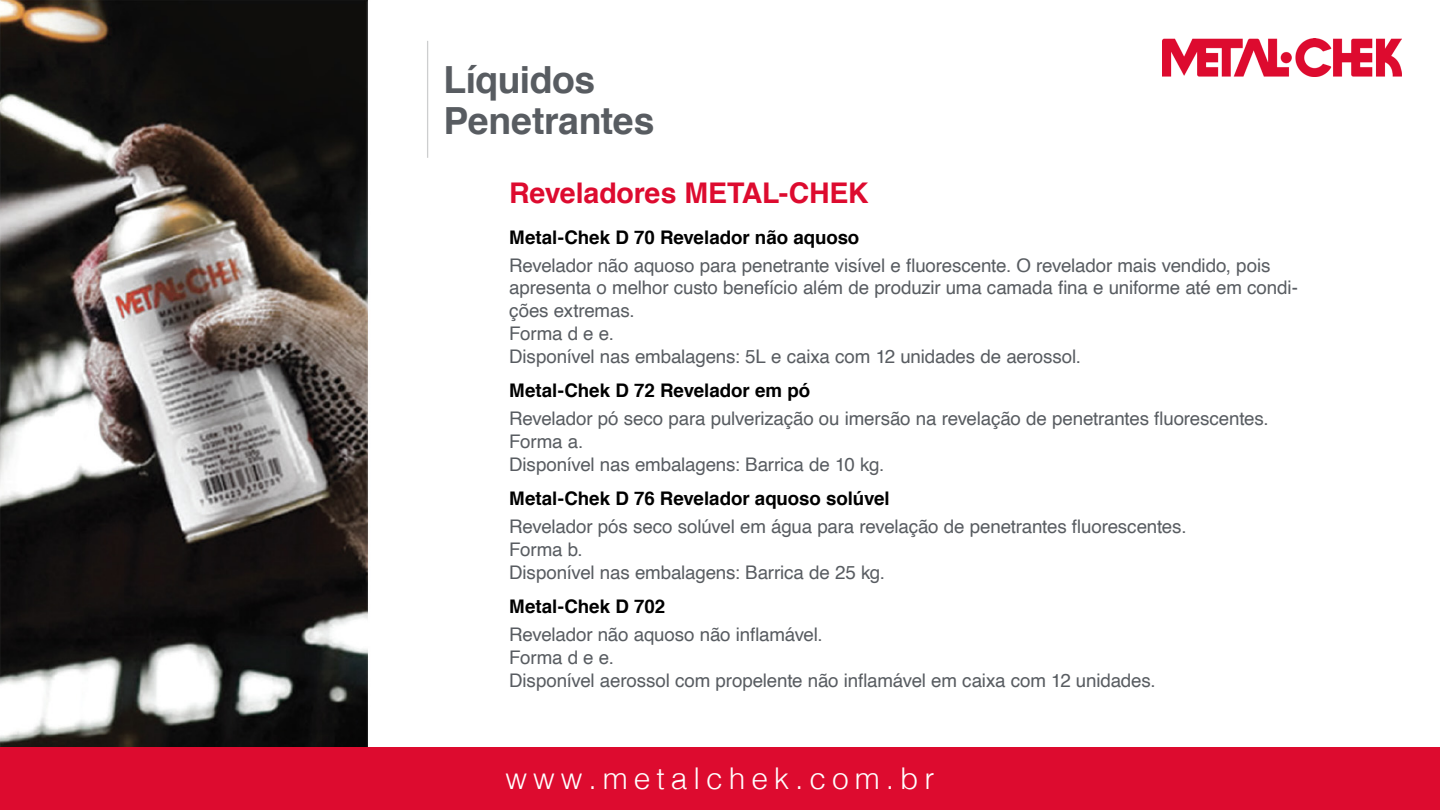
<style>
.page{position:relative;width:1440px;height:810px;background:#fff}
.page>*{position:absolute;margin:0;border:0;box-sizing:border-box;transform-origin:0 0}
.t1{font:700 37.42px/41.2px "Helvetica";letter-spacing:-.01em;color:#585c61}
.t2{font:300 30px "Helvetica";letter-spacing:.2em;color:#fff}
.t3{font:700 28.5px "Helvetica";letter-spacing:-.01em;color:#dd0b2f}
.t4{font:18.75px/23.2px "Helvetica";letter-spacing:-.01em;color:#585c61}
.t5{font:700 18.75px "Helvetica";letter-spacing:-.005em;color:#000}
</style>
<div class="page">
<img style="left:0;top:0;width:429px;height:747px">
<img style="left:1162px;top:38px;width:239px;height:38px">
<div style="left:0;top:747px;width:1440px;height:63px;background:#dd0b2f"></div>
<hr style="left:427px;top:41px;width:1px;height:117px;background:#cdcecf">
<h1 class="t1" style="left:444px;top:59px;width:212px">Líquidos<br>Penetrantes</h1>
<h3 class="t3" style="left:509px;top:170px;width:361px">Reveladores METAL-CHEK</h3>
<p class="t5" style="left:509px;top:222px;width:352px">Metal-Chek D 70 Revelador não aquoso</p>
<p class="t4" style="left:509px;top:254px;width:790px;line-height:22.9px">Revelador não aquoso para penetrante visível e fluorescente. O revelador mais vendido, pois apresenta o melhor custo benefício além de produzir uma camada fina e uniforme até em condi&shy;ções extremas.<br>Forma d e e.<br>Disponível nas embalagens: 5L e caixa com 12 unidades de aerossol.</p>
<p class="t5" style="left:509px;top:375px;width:303px">Metal-Chek D 72 Revelador em pó</p>
<p class="t4" style="left:509px;top:407px;width:761px">Revelador pó seco para pulverização ou imersão na revelação de penetrantes fluorescentes.<br>Forma a.<br>Disponível nas embalagens: Barrica de 10 kg.</p>
<p class="t5" style="left:509px;top:483px;width:382px">Metal-Chek D 76 Revelador aquoso solúvel</p>
<p class="t4" style="left:509px;top:515px;width:679px">Revelador pós seco solúvel em água para revelação de penetrantes fluorescentes.<br>Forma b.<br>Disponível nas embalagens: Barrica de 25 kg.</p>
<p class="t5" style="left:509px;top:591px;width:158px">Metal-Chek D 702</p>
<p class="t4" style="left:509px;top:623px;width:648px">Revelador não aquoso não inflamável.<br>Forma d e e.<br>Disponível aerossol com propelente não inflamável em caixa com 12 unidades.</p>
<h2 class="t2" style="left:505px;top:753px;width:431px">www.metalchek.com.br</h2>
</div>
